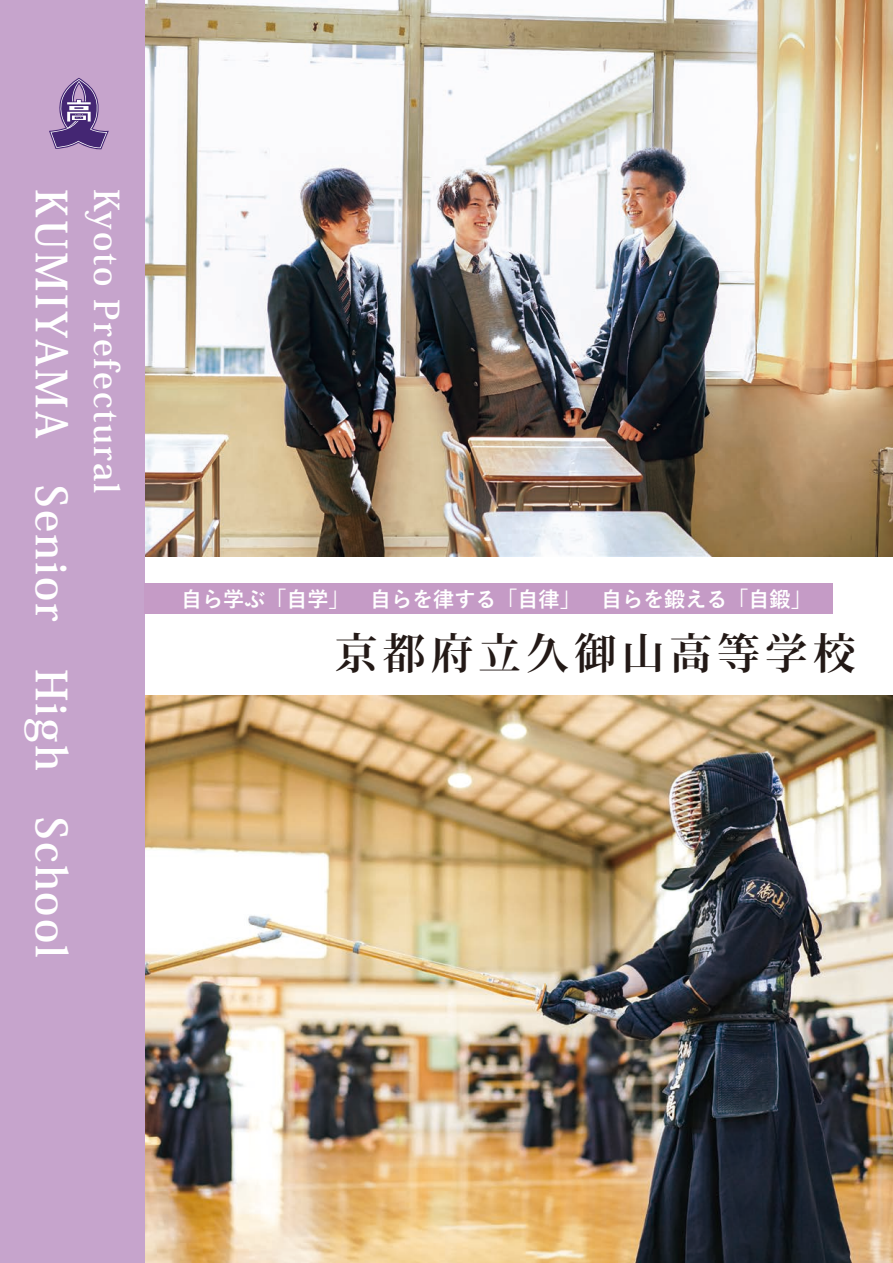
<style>
.page{position:relative;width:893px;height:1263px;background:#fff}
.page>*{position:absolute;margin:0;border:0;box-sizing:border-box;transform-origin:0 0}
.t1{font:42.45px "Koz Min Pro Bold 90 msp RKSJ H";letter-spacing:.05em;color:#fff}
.t2{font:42.45px "Koz Min Pro Bold 90 msp RKSJ H";letter-spacing:.125em;color:#231916}
.t3{font:34.05px "Koz Min Pro Bold 90 msp RKSJ H";letter-spacing:.05em;color:#fff}
.t4{font:700 21px "Yu Gothic";color:#fff}
</style>
<div class="page">
<img style="left:145px;top:0;width:748px;height:557px">
<img style="left:145px;top:696px;width:748px;height:567px">
<div style="left:0;top:0;width:145px;height:1263px;background:#c6a4cc"></div>
<div style="left:144px;top:584px;width:689px;height:30px;background:#c59bc6"></div>
<svg style="left:49px;top:78px;width:60px;height:71px"></svg>
<h1 class="t1" style="left:82px;top:189px;width:250px;rotate:90deg">KUMIYAMA</h1>
<h2 class="t3" style="left:132px;top:189px;width:305px;rotate:90deg">Kyoto Prefectural</h2>
<h1 class="t1" style="left:82px;top:485px;width:474px;rotate:90deg">Senior High School</h1>
<p class="t4" style="left:181px;top:587px;width:632px">⾃ら学ぶ「⾃学」 ⾃らを律する「⾃律」 ⾃らを鍛える「⾃鍛」</p>
<h1 class="t2" style="left:335px;top:622px;width:522px">京都府立久御山高等学校</h1>
</div>
